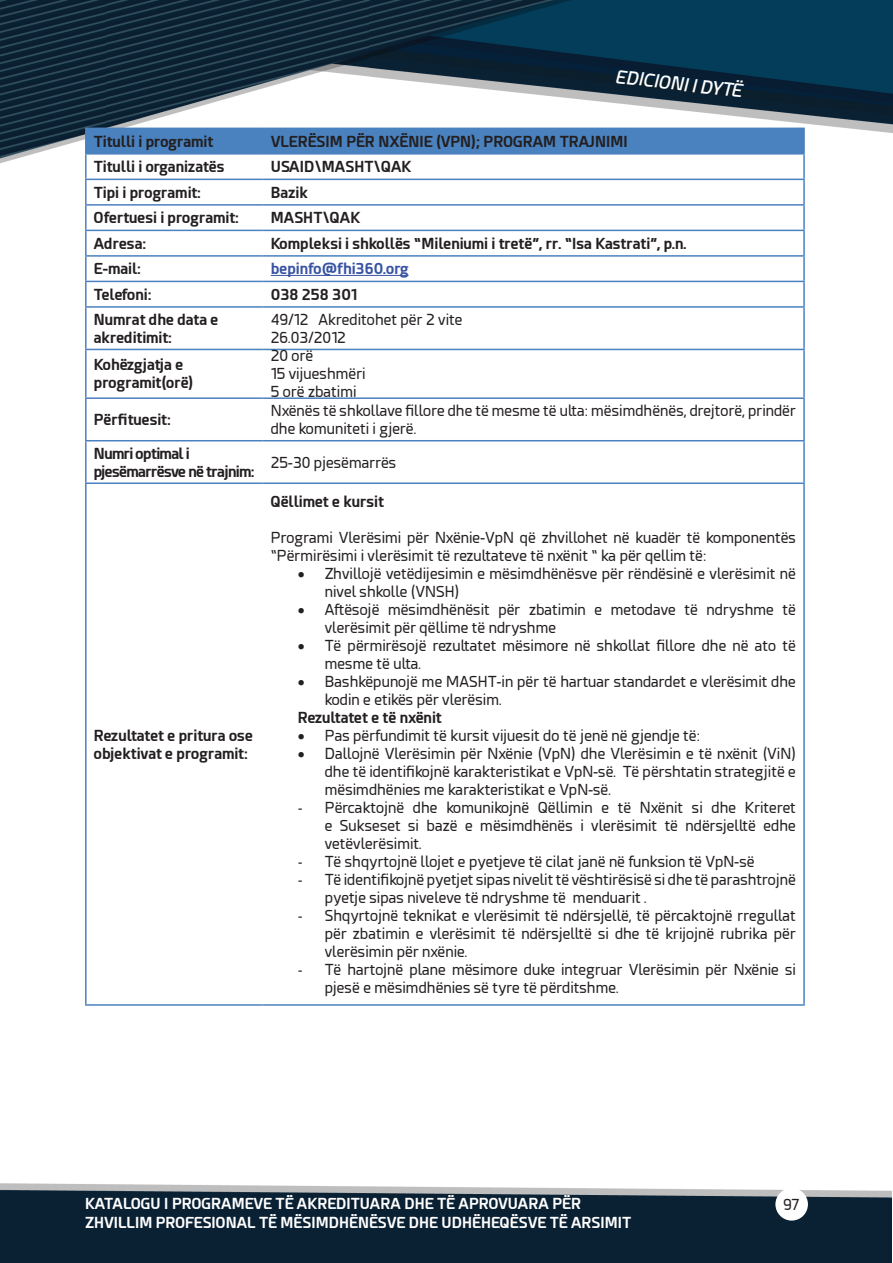
<style>
.page{position:relative;width:893px;height:1263px;background:#fff}
.page>*{position:absolute;margin:0;border:0;box-sizing:border-box;transform-origin:0 0}
.t1{font:italic 600 18px "Esphimere";color:#fff}
.t2{font:15px/18px "Esphimere";color:#231f20}
.t3{font:700 15px/18px "Esphimere";color:#231f20}
.t4{font:700 15px/18.8px "Esphimere";color:#fff}
.t5{font:700 15px/18px "Esphimere";letter-spacing:-.04em;color:#231f20}
.t6{font:700 15px "Esphimere";color:#3853a3}
.s1{font-family:"Cambria"}
</style>
<div class="page">
<img style="left:0;top:0;width:893px;height:181px">
<img style="left:0;top:1183px;width:891px;height:80px">
<div style="left:775px;top:1188px;width:33px;height:32px;background:#fff;border-radius:50%"></div>
<div style="left:87px;top:129px;width:716px;height:24px;background:#4a81bf"></div>
<hr style="left:85px;top:128px;width:178px;height:1px;background:#4a81bf">
<hr style="left:85px;top:129px;width:2px;height:24px;background:#4a81bf">
<hr style="left:263px;top:128px;width:542px;height:1px;background:#4a81bf">
<hr style="left:803px;top:129px;width:2px;height:24px;background:#4a81bf">
<hr style="left:85px;top:180px;width:2px;height:24px;background:#4a81bf">
<hr style="left:803px;top:180px;width:2px;height:24px;background:#4a81bf">
<hr style="left:85px;top:231px;width:2px;height:24px;background:#4a81bf">
<hr style="left:803px;top:231px;width:2px;height:24px;background:#4a81bf">
<hr style="left:85px;top:282px;width:2px;height:24px;background:#4a81bf">
<hr style="left:803px;top:282px;width:2px;height:24px;background:#4a81bf">
<hr style="left:85px;top:350px;width:2px;height:47px;background:#4a81bf">
<hr style="left:803px;top:350px;width:2px;height:47px;background:#4a81bf">
<hr style="left:85px;top:441px;width:2px;height:41px;background:#4a81bf">
<hr style="left:803px;top:441px;width:2px;height:41px;background:#4a81bf">
<hr style="left:85px;top:155px;width:2px;height:24px;background:#4a81bf">
<hr style="left:85px;top:153px;width:178px;height:2px;background:#4a81bf">
<hr style="left:263px;top:153px;width:542px;height:2px;background:#4a81bf">
<hr style="left:803px;top:155px;width:2px;height:24px;background:#4a81bf">
<hr style="left:85px;top:179px;width:178px;height:1px;background:#4a81bf">
<hr style="left:263px;top:179px;width:542px;height:1px;background:#4a81bf">
<hr style="left:85px;top:206px;width:2px;height:24px;background:#4a81bf">
<hr style="left:85px;top:204px;width:178px;height:2px;background:#4a81bf">
<hr style="left:263px;top:204px;width:542px;height:2px;background:#4a81bf">
<hr style="left:803px;top:206px;width:2px;height:24px;background:#4a81bf">
<hr style="left:85px;top:230px;width:178px;height:1px;background:#4a81bf">
<hr style="left:263px;top:230px;width:542px;height:1px;background:#4a81bf">
<hr style="left:85px;top:257px;width:2px;height:24px;background:#4a81bf">
<hr style="left:85px;top:255px;width:178px;height:2px;background:#4a81bf">
<hr style="left:263px;top:255px;width:542px;height:2px;background:#4a81bf">
<hr style="left:803px;top:257px;width:2px;height:24px;background:#4a81bf">
<hr style="left:85px;top:281px;width:178px;height:1px;background:#4a81bf">
<hr style="left:263px;top:281px;width:542px;height:1px;background:#4a81bf">
<hr style="left:85px;top:308px;width:2px;height:41px;background:#4a81bf">
<hr style="left:85px;top:306px;width:178px;height:2px;background:#4a81bf">
<hr style="left:263px;top:306px;width:542px;height:2px;background:#4a81bf">
<hr style="left:803px;top:308px;width:2px;height:41px;background:#4a81bf">
<hr style="left:85px;top:349px;width:178px;height:1px;background:#4a81bf">
<hr style="left:263px;top:349px;width:542px;height:1px;background:#4a81bf">
<hr style="left:85px;top:399px;width:2px;height:41px;background:#4a81bf">
<hr style="left:85px;top:397px;width:178px;height:2px;background:#4a81bf">
<hr style="left:263px;top:397px;width:542px;height:2px;background:#4a81bf">
<hr style="left:803px;top:399px;width:2px;height:41px;background:#4a81bf">
<hr style="left:85px;top:440px;width:178px;height:1px;background:#4a81bf">
<hr style="left:263px;top:440px;width:542px;height:1px;background:#4a81bf">
<hr style="left:85px;top:484px;width:2px;height:520px;background:#4a81bf">
<hr style="left:85px;top:482px;width:178px;height:2px;background:#4a81bf">
<hr style="left:263px;top:482px;width:542px;height:2px;background:#4a81bf">
<hr style="left:803px;top:484px;width:2px;height:520px;background:#4a81bf">
<hr style="left:85px;top:1004px;width:178px;height:2px;background:#4a81bf">
<hr style="left:263px;top:1004px;width:542px;height:2px;background:#4a81bf">
<hr style="left:271px;top:275px;width:137px;height:1px;background:#3853a3">
<p class="t1" style="left:617px;top:65px;width:129px;rotate:7deg">EDICIONI I DYTË</p>
<p class="t3" style="left:94px;top:132px;width:121px">Titulli i programit</p>
<p class="t3" style="left:271px;top:132px;width:358px">VLERËSIM PËR NXËNIE (VPN); PROGRAM TRAJNIMI</p>
<p class="t3" style="left:94px;top:158px;width:132px">Titulli i organizatës</p>
<p class="t3" style="left:271px;top:158px;width:142px">USAID\MASHT\QAK</p>
<p class="t3" style="left:94px;top:183px;width:109px">Tipi i programit:</p>
<p class="t3" style="left:271px;top:183px;width:39px">Bazik</p>
<p class="t3" style="left:94px;top:209px;width:147px">Ofertuesi i programit:</p>
<p class="t3" style="left:271px;top:209px;width:91px">MASHT\QAK</p>
<p class="t3" style="left:94px;top:234px;width:54px">Adresa:</p>
<p class="t3" style="left:271px;top:234px;width:417px">Kompleksi i shkollës “Mileniumi i tretë”, rr. “Isa Kastrati”, p.n.</p>
<p class="t3" style="left:94px;top:260px;width:49px">E-mail:</p>
<p class="t6" style="left:271px;top:260px;width:139px">bepinfo@fhi360.org</p>
<p class="t3" style="left:94px;top:285px;width:59px">Telefoni:</p>
<p class="t3" style="left:271px;top:285px;width:88px">038 258 301</p>
<p class="t3" style="left:94px;top:310px;width:126px">Numrat dhe data e akreditimit:</p>
<p class="t2" style="left:271px;top:311px;width:193px">49/12 Akreditohet për 2 vite<br>26.03/2012</p>
<p class="t3" style="left:94px;top:356px;width:101px">Kohëzgjatja e programit(orë)</p>
<p class="t2" style="left:271px;top:347px;width:96px">20 orë<br>15 vijueshmëri<br>5 orë zbatimi</p>
<p class="t3" style="left:94px;top:410px;width:78px">Përfituesit:</p>
<p class="t2" style="left:271px;top:402px;width:527px">Nxënës të shkollave fillore dhe të mesme të ulta: mësimdhënës, drejtorë, prindër dhe komuniteti i gjerë.</p>
<p class="t5" style="left:94px;top:444px;width:162px">Numri optimal i pjesëmarrësve në trajnim:</p>
<p class="t2" style="left:271px;top:453px;width:127px">25-30 pjesëmarrës</p>
<p class="t3" style="left:94px;top:726px;width:161px">Rezultatet e pritura ose objektivat e programit:</p>
<p class="t3" style="left:271px;top:492px;width:115px">Qëllimet e kursit</p>
<p class="t2" style="left:271px;top:529px;width:527px">Programi Vlerësimi për Nxënie-VpN që zhvillohet në kuadër të komponentës “Përmirësimi i vlerësimit të rezultateve të nxënit “ ka për qellim të:</p>
<p class="t2" style="left:325px;top:565px;width:473px;text-indent:-27px">• Zhvillojë vetëdijesimin e mësimdhënësve për rëndësinë e vlerësimit në nivel shkolle (VNSH)</p>
<p class="t2" style="left:325px;top:601px;width:473px;text-indent:-27px">• Aftësojë mësimdhënësit për zbatimin e metodave të ndryshme të vlerësimit për qëllime të ndryshme</p>
<p class="t2" style="left:325px;top:637px;width:473px;text-indent:-27px">• Të përmirësojë rezultatet mësimore në shkollat fillore dhe në ato të mesme të ulta.</p>
<p class="t2" style="left:325px;top:673px;width:473px;text-indent:-27px">• Bashkëpunojë me MASHT-in për të hartuar standardet e vlerësimit dhe kodin e etikës për vlerësim.</p>
<p class="t3" style="left:298px;top:708px;width:145px">Rezultatet e të nxënit</p>
<p class="t2" style="left:298px;top:727px;width:404px">• Pas përfundimit të kursit vijuesit do të jenë në gjendje të:</p>
<p class="t2" style="left:325px;top:745px;width:473px;text-align:justify;text-indent:-27px">• Dallojnë Vlerësimin për Nxënie (VpN) dhe Vlerësimin e të nxënit (ViN) dhe të identifikojnë karakteristikat e VpN-së. Të përshtatin strategjitë e mësimdhënies me karakteristikat e VpN-së.</p>
<p class="t2" style="left:325px;top:799px;width:473px;text-align:justify;text-indent:-27px"><span class="s1">-</span> Përcaktojnë dhe komunikojnë Qëllimin e të Nxënit si dhe Kriteret e Sukseset si bazë e mësimdhënës i vlerësimit të ndërsjelltë edhe vetëvlerësimit.</p>
<p class="t2" style="left:298px;top:853px;width:458px"><span class="s1">-</span> Të shqyrtojnë llojet e pyetjeve të cilat janë në funksion të VpN-së</p>
<p class="t2" style="left:325px;top:871px;width:473px;text-indent:-27px"><span class="s1">-</span> Të identifikojnë pyetjet sipas nivelit të vështirësisë si dhe të parashtrojnë pyetje sipas niveleve të ndryshme të menduarit .</p>
<p class="t2" style="left:325px;top:907px;width:473px;text-align:justify;text-indent:-27px"><span class="s1">-</span> Shqyrtojnë teknikat e vlerësimit të ndërsjellë, të përcaktojnë rregullat për zbatimin e vlerësimit të ndërsjelltë si dhe të krijojnë rubrika për vlerësimin për nxënie.</p>
<p class="t2" style="left:325px;top:961px;width:473px;text-indent:-27px"><span class="s1">-</span> Të hartojnë plane mësimore duke integruar Vlerësimin për Nxënie si pjesë e mësimdhënies së tyre të përditshme.</p>
<p class="t4" style="left:85px;top:1194px;width:548px">KATALOGU I PROGRAMEVE TË AKREDITUARA DHE TË APROVUARA PËR<br>ZHVILLIM PROFESIONAL TË MËSIMDHËNËSVE DHE UDHËHEQËSVE TË ARSIMIT</p>
<p class="t2" style="left:783px;top:1196px;width:18px">97</p>
</div>
